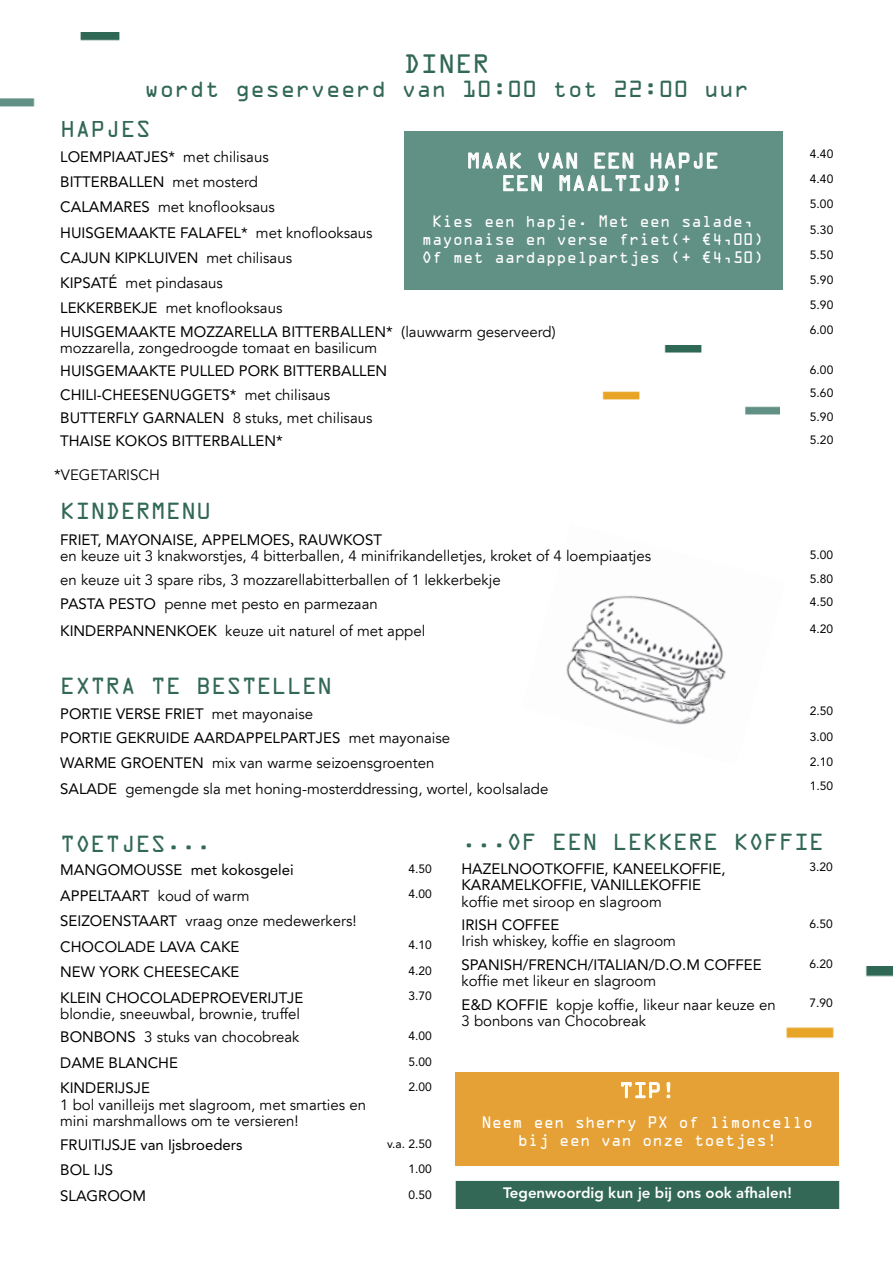
<style>
.page{position:relative;width:893px;height:1263px;background:#fff}
.page>*{position:absolute;margin:0;border:0;box-sizing:border-box;transform-origin:0 0}
.t1{font:24px "OCRA Std";color:#326855}
.t2{font:21px "OCRA Std";color:#326855}
.t3{font:19.5px/22.5px "OCRA Std";color:#fff;text-align:center}
.t4{font:15px/16.5px "Avenir LT";color:#000}
.t5{font:15px/16.5px "Avenir LT Std";color:#000}
.t6{font:15px/18px "OCRA Std";color:#fff;text-align:center;scale:.96 1}
.t7{font:800 15px "Avenir LT Std";color:#fff}
.t8{font:12px "Avenir LT Std";color:#000}
.s1{font-family:"Avenir LT"}
.s2{font-family:"Avenir LT Std"}
.s3{font-family:"Minion Pro";font-size:18px}
</style>
<div class="page">
<img style="left:566px;top:595px;width:160px;height:130px">
<div style="left:456px;top:1072px;width:383px;height:93px;background:#e5a136"></div>
<svg style="left:621px;top:1082px;width:39px;height:16px"></svg>
<svg style="left:666px;top:1082px;width:4px;height:17px"></svg>
<div style="left:404px;top:131px;width:379px;height:159px;background:#619184"></div>
<svg style="left:468px;top:152px;width:250px;height:40px"></svg>
<img style="left:786px;top:966px;width:107px;height:73px">
<img style="left:602px;top:345px;width:177px;height:70px">
<img style="left:0;top:33px;width:120px;height:74px">
<div style="left:456px;top:1181px;width:383px;height:28px;background:#326855"></div>
<h1 class="t1" style="left:403px;top:53px;width:88px">DINER</h1>
<h2 class="t2" style="left:144px;top:79px;width:606px">wordt geserveerd van 10:00 tot 22:00 uur</h2>
<h2 class="t2" style="left:60px;top:120px;width:92px">HAPJES</h2>
<p class="t5" style="left:60px;top:149px;width:210px">LOEMPIAATJES* <span class="s1">met chilisaus</span></p>
<p class="t8" style="left:810px;top:147px;width:25px">4.40</p>
<p class="t5" style="left:60px;top:174px;width:199px">BITTERBALLEN <span class="s1">met mosterd</span></p>
<p class="t8" style="left:810px;top:172px;width:25px">4.40</p>
<p class="t4" style="left:60px;top:199px;width:216px"><span class="s2">CALAMARES</span> met knoflooksaus</p>
<p class="t8" style="left:810px;top:197px;width:25px">5.00</p>
<p class="t5" style="left:60px;top:224px;width:314px">HUISGEMAAKTE FALAFEL* <span class="s1">met knoflooksaus</span></p>
<p class="t8" style="left:810px;top:222px;width:25px">5.30</p>
<p class="t5" style="left:60px;top:249px;width:233px">CAJUN KIPKLUIVEN <span class="s1">met chilisaus</span></p>
<p class="t8" style="left:810px;top:247px;width:25px">5.50</p>
<p class="t4" style="left:60px;top:275px;width:164px"><span class="s2">KIPSATÉ</span> met pindasaus</p>
<p class="t8" style="left:810px;top:273px;width:25px">5.90</p>
<p class="t4" style="left:60px;top:300px;width:224px"><span class="s2">LEKKERBEKJE</span> met knoflooksaus</p>
<p class="t8" style="left:810px;top:298px;width:25px">5.90</p>
<p class="t5" style="left:60px;top:323px;width:497px">HUISGEMAAKTE MOZZARELLA BITTERBALLEN* (<span class="s1">lauwwarm geserveerd)</span></p>
<p class="t4" style="left:60px;top:340px;width:318px">mozzarella, zongedroogde tomaat en basilicum</p>
<h3 class="t3" style="left:466px;top:151px;width:254px">MAAK VAN EEN HAPJE<br>EEN MAALTIJD!</h3>
<p class="t6" style="left:422px;top:213px;width:358px">Kies een hapje. Met een salade, mayonaise en verse friet(+ €4,00)<br>Of met aardappelpartjes (+ €4,50)</p>
<p class="t8" style="left:810px;top:323px;width:25px">6.00</p>
<p class="t5" style="left:60px;top:363px;width:329px">HUISGEMAAKTE PULLED PORK BITTERBALLEN</p>
<p class="t8" style="left:810px;top:363px;width:25px">6.00</p>
<p class="t5" style="left:60px;top:386px;width:272px">CHILI-CHEESENUGGETS* <span class="s1">met chilisaus</span></p>
<p class="t8" style="left:810px;top:386px;width:25px">5.60</p>
<p class="t4" style="left:60px;top:410px;width:314px"><span class="s2">BUTTERFLY GARNALEN</span> 8 stuks, met chilisaus</p>
<p class="t8" style="left:810px;top:410px;width:25px">5.90</p>
<p class="t5" style="left:60px;top:433px;width:224px">THAISE KOKOS BITTERBALLEN*</p>
<p class="t8" style="left:810px;top:433px;width:25px">5.20</p>
<p class="t4" style="left:54px;top:467px;width:107px">*VEGETARISCH</p>
<h2 class="t2" style="left:60px;top:502px;width:153px">KINDERMENU</h2>
<p class="t5" style="left:60px;top:531px;width:323px">FRIET, MAYONAISE, APPELMOES<span class="s3">,</span> RAUWKOST</p>
<p class="t4" style="left:60px;top:548px;width:593px">en keuze uit 3 knakworstjes, 4 bitterballen, 4 minifrikandelletjes, kroket of 4 loempiaatjes</p>
<p class="t8" style="left:810px;top:548px;width:25px">5.00</p>
<p class="t4" style="left:60px;top:572px;width:442px">en keuze uit 3 spare ribs, 3 mozzarellabitterballen of 1 lekkerbekje</p>
<p class="t8" style="left:810px;top:572px;width:25px">5.80</p>
<p class="t4" style="left:60px;top:596px;width:319px"><span class="s2">PASTA PESTO</span> penne met pesto en parmezaan</p>
<p class="t8" style="left:810px;top:595px;width:25px">4.50</p>
<p class="t4" style="left:60px;top:623px;width:367px"><span class="s2">KINDERPANNENKOEK</span> keuze uit naturel of met appel</p>
<p class="t8" style="left:810px;top:622px;width:25px">4.20</p>
<h2 class="t2" style="left:60px;top:677px;width:274px">EXTRA TE BESTELLEN</h2>
<p class="t5" style="left:60px;top:706px;width:254px">PORTIE VERSE FRIET <span class="s1">met mayonaise</span></p>
<p class="t8" style="left:810px;top:704px;width:25px">2.50</p>
<p class="t5" style="left:60px;top:729px;width:391px">PORTIE GEKRUIDE AARDAPPELPARTJES <span class="s1">met mayonaise</span></p>
<p class="t8" style="left:810px;top:729px;width:25px">3.00</p>
<p class="t4" style="left:60px;top:755px;width:376px"><span class="s2">WARME GROENTEN</span> mix van warme seizoensgroenten</p>
<p class="t8" style="left:810px;top:755px;width:25px">2.10</p>
<p class="t4" style="left:60px;top:780px;width:490px"><span class="s2">SALADE</span> gemengde sla met honing-mosterddressing, wortel, koolsalade</p>
<p class="t8" style="left:810px;top:778px;width:25px">1.50</p>
<h2 class="t2" style="left:60px;top:834px;width:153px">TOETJES...</h2>
<p class="t5" style="left:60px;top:862px;width:235px">MANGOMOUSSE met kokosgelei</p>
<p class="t8" style="left:408px;top:862px;width:25px">4.50</p>
<p class="t5" style="left:60px;top:887px;width:191px">APPELTAART <span class="s1">koud of warm</span></p>
<p class="t8" style="left:408px;top:887px;width:25px">4.00</p>
<p class="t4" style="left:60px;top:913px;width:298px"><span class="s2">SEIZOENSTAART</span> vraag onze medewerkers!</p>
<p class="t5" style="left:60px;top:938px;width:181px">CHOCOLADE LAVA CAKE</p>
<p class="t8" style="left:408px;top:938px;width:25px">4.10</p>
<p class="t5" style="left:60px;top:964px;width:181px">NEW YORK CHEESECAKE</p>
<p class="t8" style="left:408px;top:964px;width:25px">4.20</p>
<p class="t5" style="left:60px;top:989px;width:245px">KLEIN CHOCOLADEPROEVERIJTJE</p>
<p class="t4" style="left:60px;top:1006px;width:241px">blondie, sneeuwbal, brownie, truffel</p>
<p class="t8" style="left:408px;top:989px;width:25px">3.70</p>
<p class="t4" style="left:60px;top:1029px;width:241px"><span class="s2">BONBONS</span> 3 stuks van chocobreak</p>
<p class="t8" style="left:408px;top:1029px;width:25px">4.00</p>
<p class="t5" style="left:60px;top:1055px;width:119px">DAME BLANCHE</p>
<p class="t8" style="left:408px;top:1054px;width:25px">5.00</p>
<p class="t5" style="left:60px;top:1080px;width:91px">KINDERIJSJE</p>
<p class="t4" style="left:60px;top:1097px;width:307px">1 bol vanilleijs met slagroom, met smarties en mini marshmallows om te versieren!</p>
<p class="t8" style="left:408px;top:1080px;width:25px">2.00</p>
<p class="t5" style="left:60px;top:1136px;width:184px">FRUITIJSJE van Ijsbroeders</p>
<p class="t8" style="left:387px;top:1136px;width:46px">v.a. 2.50</p>
<p class="t5" style="left:60px;top:1162px;width:55px">BOL IJS</p>
<p class="t8" style="left:408px;top:1162px;width:25px">1.00</p>
<p class="t5" style="left:60px;top:1187px;width:87px">SLAGROOM</p>
<p class="t8" style="left:408px;top:1187px;width:25px">0.50</p>
<h2 class="t2" style="left:461px;top:833px;width:364px">...OF EEN LEKKERE KOFFIE</h2>
<p class="t5" style="left:461px;top:860px;width:266px">HAZELNOOTKOFFIE, KANEELKOFFIE,<br>KARAMELKOFFIE, VANILLEKOFFIE</p>
<p class="t4" style="left:461px;top:894px;width:202px">koffie met siroop en slagroom</p>
<p class="t8" style="left:810px;top:860px;width:25px">3.20</p>
<p class="t5" style="left:461px;top:917px;width:99px">IRISH COFFEE</p>
<p class="t4" style="left:461px;top:933px;width:216px">Irish whiskey, koffie en slagroom</p>
<p class="t5" style="left:461px;top:956px;width:302px">SPANISH/FRENCH/ITALIAN/D.O.M COFFEE</p>
<p class="t4" style="left:461px;top:973px;width:196px">koffie met likeur en slagroom</p>
<p class="t8" style="left:810px;top:916px;width:25px">6.50</p>
<p class="t8" style="left:810px;top:956px;width:25px">6.20</p>
<p class="t4" style="left:461px;top:997px;width:316px"><span class="s2">E&amp;D KOFFIE</span> kopje koffie, likeur naar keuze en<br>3 bonbons van Chocobreak</p>
<p class="t8" style="left:810px;top:996px;width:25px">7.90</p>
<h3 class="t3" style="left:619px;top:1081px;width:58px">TIP!</h3>
<p class="t6" style="left:482px;top:1114px;width:347px">Neem een sherry PX of limoncello bij een van onze toetjes!</p>
<p class="t7" style="left:503px;top:1184px;width:290px">Tegenwoordig kun je bij ons ook afhalen!</p>
</div>
